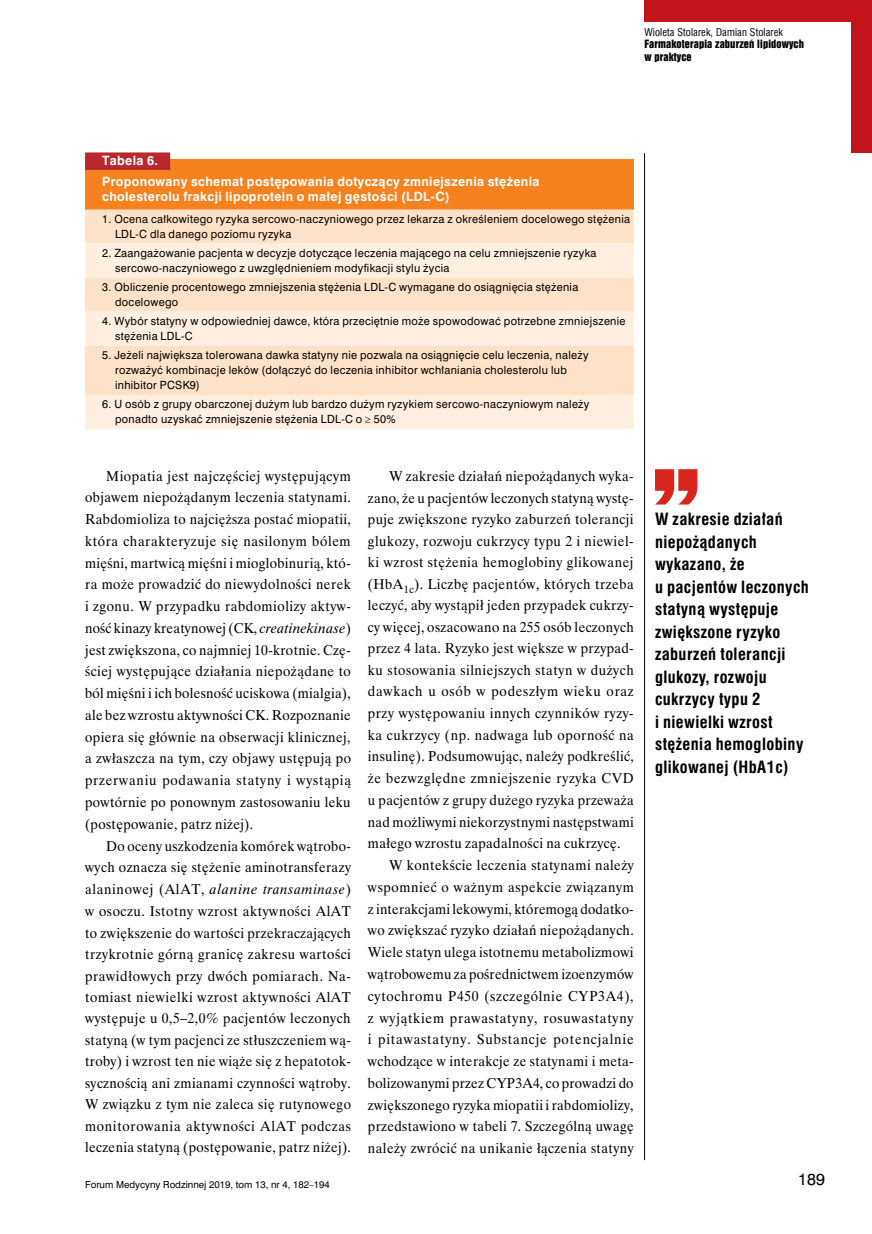
<style>
.page{position:relative;width:872px;height:1234px;background:#fff}
.page>*{position:absolute;margin:0;border:0;box-sizing:border-box;transform-origin:0 0}
.t1{font:700 16.5px/22.5px "Swis 721 Cn EU";letter-spacing:.025em;color:#000}
.t2{font:15px "Swis 721 PL";color:#000}
.t3{font:14.25px/21.8px "Time Ibis EE";letter-spacing:.025em;color:#000;text-align:justify;scale:.95 1}
.t4{font:14.25px "Time Ibis EE";letter-spacing:.055em;color:#000;scale:.95 1}
.t5{font:14.25px "Time Ibis EE";letter-spacing:.045em;color:#000;scale:.95 1}
.t6{font:14.25px "Time Ibis EE";letter-spacing:.065em;color:#000;scale:.95 1}
.t7{font:14.25px "Time Ibis EE";letter-spacing:.05em;color:#000;scale:.95 1}
.t8{font:700 12px/20.4px "Swis 721 PL";letter-spacing:.03em;color:#fff}
.t9{font:10.5px/15px "Swis 721 PL";letter-spacing:.03em;color:#000}
.t10{font:10.5px/12.8px "Swis 921 EU";letter-spacing:.01em;color:#000}
.t11{font:10.5px "Swis 721 Cn EU";letter-spacing:.01em;color:#000}
.t12{font:9px "Swis 721 PL";color:#000}
.s1{font-style:italic}
</style>
<div class="page">
<hr style="left:644px;top:153px;width:1px;height:1006px;background:#000">
<div style="left:644px;top:0;width:228px;height:21px;background:#c4141b"></div>
<div style="left:850px;top:0;width:22px;height:153px;background:#c4141b"></div>
<div style="left:85px;top:159px;width:549px;height:50px;background:#f5821f"></div>
<div style="left:85px;top:209px;width:549px;height:34px;background:#fee2c8"></div>
<svg style="left:85px;top:243px;width:549px;height:186px;background:#fee9d6"></svg>
<div style="left:85px;top:152px;width:85px;height:18px;background:#b8282e"></div>
<svg style="left:655px;top:469px;width:42px;height:35px"></svg>
<p class="t11" style="left:644px;top:25px;width:140px">Wioleta Stolarek, Damian Stolarek</p>
<p class="t10" style="left:644px;top:38px;width:161px">Farmakoterapia zaburzeń lipidowych w praktyce</p>
<p class="t8" style="left:102px;top:150px;width:439px">Tabela 6.<br>Proponowany schemat postępowania dotyczący zmniejszenia stężenia</p>
<p class="t8" style="left:102px;top:186px;width:349px">cholesterolu frakcji lipoprotein o małej gęstości (LDL-C)</p>
<p class="t9" style="left:115px;top:211px;width:516px;text-indent:-13px">1. Ocena całkowitego ryzyka sercowo-naczyniowego przez lekarza z określeniem docelowego stężenia<br>LDL-C dla danego poziomu ryzyka</p>
<p class="t9" style="left:115px;top:245px;width:483px;text-indent:-13px">2. Zaangażowanie pacjenta w decyzje dotyczące leczenia mającego na celu zmniejszenie ryzyka sercowo-naczyniowego z uwzględnieniem modyfikacji stylu życia</p>
<p class="t9" style="left:115px;top:279px;width:465px;text-indent:-13px">3. Obliczenie procentowego zmniejszenia stężenia LDL-C wymagane do osiągnięcia stężenia docelowego</p>
<p class="t9" style="left:115px;top:313px;width:512px;text-indent:-13px">4. Wybór statyny w odpowiedniej dawce, która przeciętnie może spowodować potrzebne zmniejszenie stężenia LDL-C</p>
<p class="t9" style="left:115px;top:347px;width:475px;text-indent:-13px">5. Jeżeli największa tolerowana dawka statyny nie pozwala na osiągnięcie celu leczenia, należy rozważyć kombinacje leków (dołączyć do leczenia inhibitor wchłaniania cholesterolu lub inhibitor PCSK9)</p>
<p class="t9" style="left:115px;top:397px;width:476px;text-indent:-13px">6. U osób z grupy obarczonej dużym lub bardzo dużym ryzykiem sercowo-naczyniowym należy ponadto uzyskać zmniejszenie stężenia LDL-C o ≥ 50%</p>
<p class="t3" style="left:85px;top:464px;width:281px;text-indent:21px">Miopatia jest najczęściej występującym objawem niepożądanym leczenia statynami.<br>Rabdomioliza to najcięższa postać miopatii, która charakteryzuje się nasilonym bólem mięśni, martwicą mięśni i mioglobinurią, któ&shy;ra może prowadzić do niewydolności nerek i zgonu. W przypadku rabdomiolizy aktyw&shy;ność kinazy kreatynowej (CK, <span class="s1">creatinekinase</span>) jest zwiększona, co najmniej 10-krotnie. Czę&shy;ściej występujące działania niepożądane to ból mięśni i ich bolesność uciskowa (mialgia), ale bez wzrostu aktywności CK. Rozpoznanie opiera się głównie na obserwacji klinicznej, a zwłaszcza na tym, czy objawy ustępują po przerwaniu podawania statyny i wystąpią powtórnie po ponownym zastosowaniu leku (postępowanie, patrz niżej).</p>
<p class="t3" style="left:85px;top:834px;width:281px;text-indent:21px">Do oceny uszkodzenia komórek wątrobo&shy;wych oznacza się stężenie aminotransferazy alaninowej (AlAT, <span class="s1">alanine transaminase</span>) w osoczu. Istotny wzrost aktywności AlAT to zwiększenie do wartości przekraczających trzykrotnie górną granicę zakresu wartości prawidłowych przy dwóch pomiarach. Na&shy;tomiast niewielki wzrost aktywności AlAT występuje u 0,5–2,0% pacjentów leczonych statyną (w tym pacjenci ze stłuszczeniem wą&shy;troby) i wzrost ten nie wiąże się z hepatotok&shy;sycznością ani zmianami czynności wątroby.<br>W związku z tym nie zaleca się rutynowego monitorowania aktywności AlAT podczas leczenia statyną (postępowanie, patrz niżej).</p>
<p class="t3" style="left:389px;top:465px;width:259px">W zakresie działań niepożądanych wyka-</p>
<p class="t3" style="left:368px;top:487px;width:281px">zano, że u pacjentów leczonych statyną wystę-</p>
<p class="t3" style="left:368px;top:508px;width:281px">puje zwiększone ryzyko zaburzeń tolerancji</p>
<p class="t3" style="left:368px;top:529px;width:281px">glukozy, rozwoju cukrzycy typu 2 i niewiel-</p>
<p class="t3" style="left:368px;top:551px;width:281px">ki wzrost stężenia hemoglobiny glikowanej</p>
<p class="t3" style="left:368px;top:572px;width:281px">(HbA<sub>1c</sub>). Liczbę pacjentów, których trzeba</p>
<p class="t3" style="left:368px;top:594px;width:281px">leczyć, aby wystąpił jeden przypadek cukrzy-</p>
<p class="t3" style="left:368px;top:615px;width:281px">cy więcej, oszacowano na 255 osób leczonych</p>
<p class="t3" style="left:368px;top:637px;width:281px">przez 4 lata. Ryzyko jest większe w przypad-</p>
<p class="t3" style="left:368px;top:658px;width:281px">ku stosowania silniejszych statyn w dużych</p>
<p class="t4" style="left:368px;top:682px;width:281px">dawkach u osób w podeszłym wieku oraz</p>
<p class="t3" style="left:368px;top:701px;width:281px">przy występowaniu innych czynników ryzy-</p>
<p class="t3" style="left:368px;top:723px;width:281px">ka cukrzycy (np. nadwaga lub oporność na</p>
<p class="t3" style="left:368px;top:745px;width:281px">insulinę). Podsumowując, należy podkreślić,</p>
<p class="t5" style="left:368px;top:769px;width:281px">że bezwzględne zmniejszenie ryzyka CVD</p>
<p class="t3" style="left:368px;top:788px;width:281px">u pacjentów z grupy dużego ryzyka przeważa</p>
<p class="t3" style="left:368px;top:810px;width:281px">nad możliwymi niekorzystnymi następstwami</p>
<p class="t3" style="left:368px;top:832px;width:267px">małego wzrostu zapadalności na cukrzycę.</p>
<p class="t3" style="left:389px;top:854px;width:259px">W kontekście leczenia statynami należy</p>
<p class="t5" style="left:368px;top:878px;width:281px">wspomnieć o ważnym aspekcie związanym</p>
<p class="t3" style="left:368px;top:897px;width:281px">z interakcjami lekowymi, któremogą dodatko-</p>
<p class="t3" style="left:368px;top:919px;width:281px">wo zwiększać ryzyko działań niepożądanych.</p>
<p class="t3" style="left:368px;top:941px;width:281px">Wiele statyn ulega istotnemu metabolizmowi</p>
<p class="t3" style="left:368px;top:962px;width:281px">wątrobowemu za pośrednictwem izoenzymów</p>
<p class="t7" style="left:368px;top:986px;width:281px">cytochromu P450 (szczególnie CYP3A4),</p>
<p class="t4" style="left:368px;top:1008px;width:281px">z wyjątkiem prawastatyny, rosuwastatyny</p>
<p class="t6" style="left:368px;top:1030px;width:281px">i pitawastatyny. Substancje potencjalnie</p>
<p class="t3" style="left:368px;top:1049px;width:281px">wchodzące w interakcje ze statynami i meta-</p>
<p class="t3" style="left:368px;top:1071px;width:281px">bolizowanymi przez CYP3A4, co prowadzi do</p>
<p class="t3" style="left:368px;top:1093px;width:281px">zwiększonego ryzyka miopatii i rabdomiolizy,</p>
<p class="t3" style="left:368px;top:1115px;width:281px">przedstawiono w tabeli 7. Szczególną uwagę</p>
<p class="t3" style="left:368px;top:1136px;width:281px">należy zwrócić na unikanie łączenia statyny</p>
<p class="t1" style="left:655px;top:508px;width:155px">W zakresie działań niepożądanych wykazano, że<br>u pacjentów leczonych statyną występuje zwiększone ryzyko zaburzeń tolerancji glukozy, rozwoju cukrzycy typu 2<br>i niewielki wzrost stężenia hemoglobiny glikowanej (HbA1c)</p>
<p class="t12" style="left:85px;top:1178px;width:246px">Forum Medycyny Rodzinnej 2019, tom 13, nr 4, 182–194</p>
<p class="t2" style="left:798px;top:1169px;width:29px">189</p>
</div>
